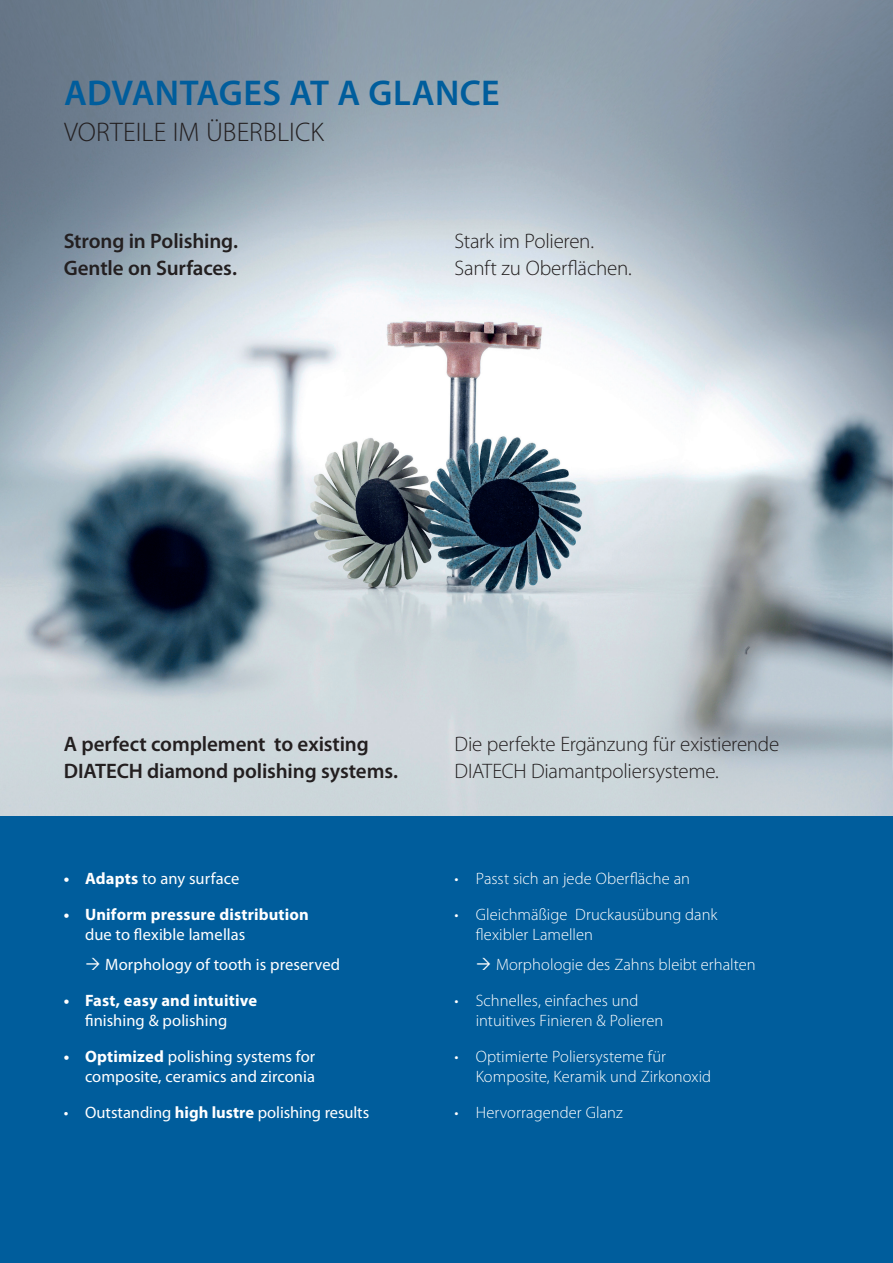
<style>
.page{position:relative;width:893px;height:1263px;background:#fff}
.page>*{position:absolute;margin:0;border:0;box-sizing:border-box;transform-origin:0 0}
.t1{font:600 36px "Myriad Pro";letter-spacing:.005em;color:#005d9c}
.t2{font:300 27px "Myriad Pro";letter-spacing:.005em;color:#231f20}
.t3{font:300 21px/27px "Myriad Pro";letter-spacing:-.015em;color:#231f20}
.t4{font:600 21px/27px "Myriad Pro";letter-spacing:-.005em;color:#231f20}
.t5{font:300 16.5px/19.8px "Myriad Pro";color:#fff}
.t6{font:16.5px/30px "Myriad Pro";letter-spacing:.005em;color:#fff}
.t7{font:700 16.5px "Myriad Pro";letter-spacing:.01em;color:#fff}
.s1{font-weight:700}
</style>
<div class="page">
<img style="left:0;top:0;width:893px;height:816px">
<div style="left:0;top:816px;width:893px;height:447px;background:#005d9c"></div>
<h1 class="t1" style="left:64px;top:70px;width:437px">ADVANTAGES AT A GLANCE</h1>
<h2 class="t2" style="left:64px;top:115px;width:261px">VORTEILE IM ÜBERBLICK</h2>
<p class="t4" style="left:64px;top:226px;width:176px">Strong in Polishing.<br>Gentle on Surfaces.</p>
<p class="t3" style="left:455px;top:227px;width:179px">Stark im Polieren.<br>Sanft zu Oberflächen.</p>
<p class="t4" style="left:64px;top:730px;width:336px">A perfect complement to existing<br>DIATECH diamond polishing systems.</p>
<p class="t3" style="left:455px;top:731px;width:326px">Die perfekte Ergänzung für existierende<br>DIATECH Diamantpoliersysteme.</p>
<p class="t6" style="left:64px;top:863px;width:177px"><span class="s1">• Adapts</span> to any surface</p>
<p class="t7" style="left:64px;top:904px;width:247px">• Uniform pressure distribution</p>
<p class="t6" style="left:105px;top:919px;width:236px;text-indent:-20px">due to flexible lamellas<br>Morphology of tooth is preserved</p>
<p class="t7" style="left:64px;top:990px;width:195px">• Fast, easy and intuitive</p>
<p class="t6" style="left:85px;top:1005px;width:144px">finishing &amp; polishing</p>
<p class="t6" style="left:64px;top:1046px;width:253px;line-height:19.8px;text-align:right"><span class="s1">• Optimized</span> polishing systems for composite, ceramics and zirconia</p>
<p class="t6" style="left:64px;top:1097px;width:307px">• Outstanding <span class="s1">high lustre</span> polishing results</p>
<p class="t5" style="left:455px;top:868px;width:237px">• Passt sich an jede Oberfläche an</p>
<p class="t5" style="left:476px;top:904px;width:243px;text-indent:-21px">• Gleichmäßige Druckausübung dank flexibler Lamellen</p>
<p class="t5" style="left:496px;top:954px;width:261px">Morphologie des Zahns bleibt erhalten</p>
<p class="t5" style="left:476px;top:990px;width:189px;text-indent:-21px">• Schnelles, einfaches und intuitives Finieren &amp; Polieren</p>
<p class="t5" style="left:476px;top:1046px;width:237px;text-indent:-21px">• Optimierte Poliersysteme für<br>Komposite, Keramik und Zirkonoxid</p>
<p class="t5" style="left:455px;top:1102px;width:170px">• Hervorragender Glanz</p>
</div>
